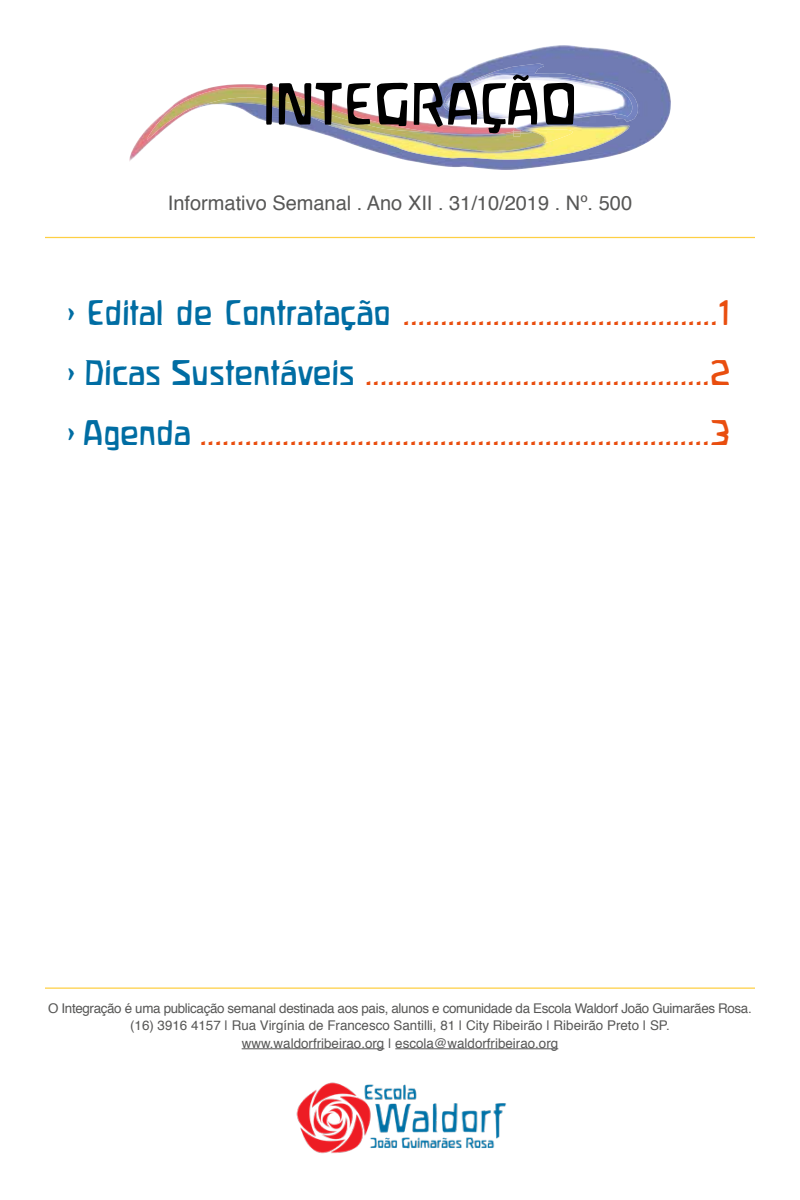
<style>
.page{position:relative;width:800px;height:1200px;background:#fff}
.page>*{position:absolute;margin:0;border:0;box-sizing:border-box;transform-origin:0 0}
.t1{font:31.25px/60px "Waldorfschrift";color:#e94e0f;text-align:justify}
.t2{font:20px "Helvetica";color:#575756}
.t3{font:13.38px/17.2px "Helvetica";color:#575756;text-align:center}
.s1{color:#006da3}
</style>
<div class="page">
<img style="left:317px;top:53px;width:352px;height:115px">
<img style="left:214px;top:84px;width:63px;height:3px">
<img style="left:129px;top:130px;width:23px;height:31px">
<img style="left:146px;top:87px;width:268px;height:53px">
<img style="left:309px;top:117px;width:322px;height:43px">
<img style="left:324px;top:121px;width:250px;height:31px">
<img style="left:442px;top:64px;width:196px;height:57px">
<img style="left:405px;top:160px;width:125px;height:10px">
<img style="left:429px;top:164px;width:104px;height:5px">
<img style="left:445px;top:75px;width:170px;height:42px">
<img style="left:460px;top:76px;width:85px;height:13px">
<svg style="left:266px;top:83px;width:7px;height:42px"></svg>
<svg style="left:279px;top:83px;width:92px;height:42px"></svg>
<svg style="left:377px;top:83px;width:31px;height:43px"></svg>
<svg style="left:414px;top:83px;width:63px;height:44px"></svg>
<svg style="left:483px;top:75px;width:54px;height:62px"></svg>
<svg style="left:544px;top:83px;width:30px;height:42px"></svg>
<hr style="left:242px;top:1048px;width:142px;height:1px;background:#575756">
<hr style="left:395px;top:1048px;width:163px;height:1px;background:#575756">
<img style="left:296px;top:1082px;width:210px;height:72px">
<hr style="left:45px;top:988px;width:710px;height:1px;background:#fecf44">
<hr style="left:45px;top:237px;width:710px;height:1px;background:#fecf44">
<h2 class="t2" style="left:168px;top:188px;width:466px">Informativo Semanal . Ano XII . 31/10/2019 . Nº. 500</h2>
<p class="t1" style="left:68px;top:283px;width:664px"><span class="s1">&gt; Edital de Contratação</span> ..........................................1 <span class="s1">&gt; Dicas Sustentáveis</span> ..............................................2 <span class="s1">&gt; Agenda</span> ....................................................................3</p>
<p class="t3" style="left:48px;top:1000px;width:705px">O Integração é uma publicação semanal destinada aos pais, alunos e comunidade da Escola Waldorf João Guimarães Rosa. (16) 3916 4157 | Rua Virgínia de Francesco Santilli, 81 | City Ribeirão | Ribeirão Preto | SP.<br>www.waldorfribeirao.org | escola@waldorfribeirao.org</p>
</div>
